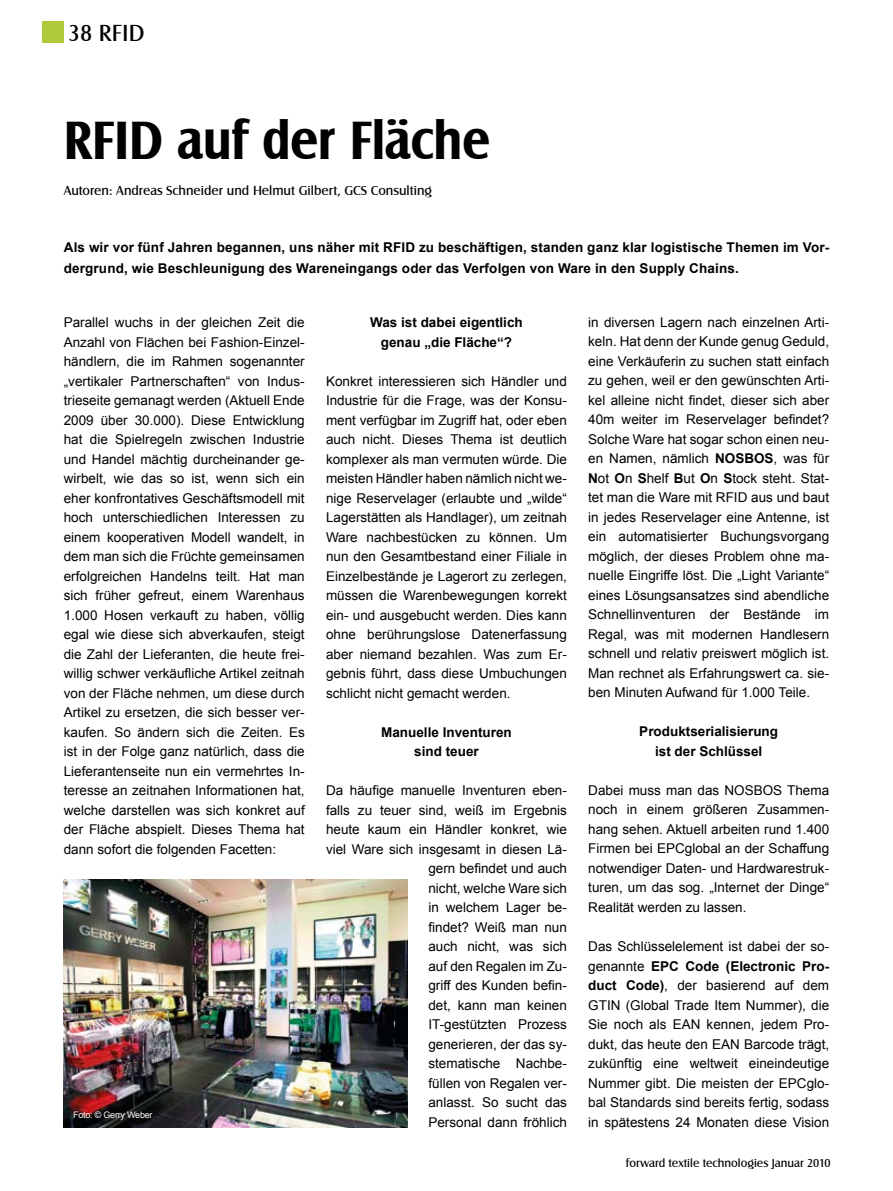
<style>
.page{position:relative;width:893px;height:1191px;background:#fff}
.page>*{position:absolute;margin:0;border:0;box-sizing:border-box;transform-origin:0 0}
.t1{font:700 55.5px "Castle T";letter-spacing:-.01em;color:#000;scale:.9 1}
.t2{font:24px "Castle T";color:#000}
.t3{font:13.5px/19.5px "Arial";color:#000;text-align:justify}
.t4{font:700 13.5px/19.5px "Arial";letter-spacing:.01em;color:#000;text-align:center}
.t5{font:13.5px "Castle T";color:#000}
.t6{font:12px "Castle T";color:#000}
.t7{font:9px "Arial";letter-spacing:-.025em;color:#fff}
.s1{font-weight:700}
</style>
<div class="page">
<div style="left:43px;top:21px;width:21px;height:22px;background:#afcb3a"></div>
<img style="left:64px;top:879px;width:343px;height:248px">
<h2 class="t2" style="left:68px;top:20px;width:78px">38 RFID</h2>
<h1 class="t1" style="left:64px;top:108px;width:475px">RFID auf der Fläche</h1>
<p class="t5" style="left:64px;top:183px;width:370px">Autoren: Andreas Schneider und Helmut Gilbert, GCS Consulting</p>
<p class="t4" style="left:64px;top:237px;width:767px;line-height:21px;text-align:left">Als wir vor fünf Jahren begannen, uns näher mit RFID zu beschäftigen, standen ganz klar logistische Themen im Vor&shy;dergrund, wie Beschleunigung des Wareneingangs oder das Verfolgen von Ware in den Supply Chains.</p>
<p class="t3" style="left:64px;top:313px;width:242px">Parallel wuchs in der gleichen Zeit die Anzahl von Flächen bei Fashion-Einzel&shy;händlern, die im Rahmen sogenannter „vertikaler Partnerschaften“ von Indus&shy;trieseite gemanagt werden (Aktuell Ende 2009 über 30.000). Diese Entwicklung hat die Spielregeln zwischen Industrie und Handel mächtig durcheinander ge&shy;wirbelt, wie das so ist, wenn sich ein eher konfrontatives Geschäftsmodell mit hoch unterschiedlichen Interessen zu einem kooperativen Modell wandelt, in dem man sich die Früchte gemeinsamen erfolgreichen Handelns teilt. Hat man sich früher gefreut, einem Warenhaus 1.000 Hosen verkauft zu haben, völlig egal wie diese sich abverkaufen, steigt die Zahl der Lieferanten, die heute frei&shy;willig schwer verkäufliche Artikel zeitnah von der Fläche nehmen, um diese durch Artikel zu ersetzen, die sich besser ver&shy;kaufen. So ändern sich die Zeiten. Es ist in der Folge ganz natürlich, dass die Lieferantenseite nun ein vermehrtes In&shy;teresse an zeitnahen Informationen hat, welche darstellen was sich konkret auf der Fläche abspielt. Dieses Thema hat dann sofort die folgenden Facetten:</p>
<p class="t4" style="left:370px;top:313px;width:154px">Was ist dabei eigentlich genau „die Fläche“?</p>
<p class="t3" style="left:326px;top:371px;width:242px">Konkret interessieren sich Händler und Industrie für die Frage, was der Konsu&shy;ment verfügbar im Zugriff hat, oder eben auch nicht. Dieses Thema ist deutlich komplexer als man vermuten würde. Die meisten Händler haben nämlich nicht we&shy;nige Reservelager (erlaubte und „wilde“ Lagerstätten als Handlager), um zeitnah Ware nachbestücken zu können. Um nun den Gesamtbestand einer Filiale in Einzelbestände je Lagerort zu zerlegen, müssen die Warenbewegungen korrekt ein- und ausgebucht werden. Dies kann ohne berührungslose Datenerfassung aber niemand bezahlen. Was zum Er&shy;gebnis führt, dass diese Umbuchungen schlicht nicht gemacht werden.</p>
<p class="t4" style="left:381px;top:722px;width:132px">Manuelle Inventuren sind teuer</p>
<p class="t3" style="left:326px;top:781px;width:242px;text-align:right">Da häufige manuelle Inventuren eben&shy;falls zu teuer sind, weiß im Ergebnis heute kaum ein Händler konkret, wie viel Ware sich insgesamt in diesen Lä&shy;gern befindet und auch<br>nicht, welche Ware sich<br>in welchem Lager be-<br>findet? Weiß man nun<br>auch nicht, was sich<br>auf den Regalen im Zu-<br>griff des Kunden befin-<br>det, kann man keinen<br>IT-gestützten Prozess<br>generieren, der das sy-<br>stematische Nachbe-<br>füllen von Regalen ver-<br>anlasst. So sucht das<br>Personal dann fröhlich</p>
<p class="t7" style="left:73px;top:1109px;width:81px">Foto: © Gerry Weber</p>
<p class="t3" style="left:588px;top:312px;width:242px">in diversen Lagern nach einzelnen Arti&shy;keln. Hat denn der Kunde genug Geduld, eine Verkäuferin zu suchen statt einfach zu gehen, weil er den gewünschten Arti&shy;kel alleine nicht findet, dieser sich aber 40m weiter im Reservelager befindet?<br>Solche Ware hat sogar schon einen neu&shy;en Namen, nämlich <span class="s1">NOSBOS</span>, was für <span class="s1">N</span>ot <span class="s1">O</span>n <span class="s1">S</span>helf <span class="s1">B</span>ut <span class="s1">O</span>n <span class="s1">S</span>tock steht. Stat&shy;tet man die Ware mit RFID aus und baut in jedes Reservelager eine Antenne, ist ein automatisierter Buchungsvorgang möglich, der dieses Problem ohne ma&shy;nuelle Eingriffe löst. Die „Light Variante“ eines Lösungsansatzes sind abendliche Schnellinventuren der Bestände im Regal, was mit modernen Handlesern schnell und relativ preiswert möglich ist.<br>Man rechnet als Erfahrungswert ca. sie&shy;ben Minuten Aufwand für 1.000 Teile.</p>
<p class="t4" style="left:639px;top:722px;width:140px">Produktserialisierung ist der Schlüssel</p>
<p class="t3" style="left:588px;top:780px;width:242px">Dabei muss man das NOSBOS Thema noch in einem größeren Zusammen&shy;hang sehen. Aktuell arbeiten rund 1.400<br>Firmen bei EPCglobal an der Schaffung notwendiger Daten- und Hardwarestruk&shy;turen, um das sog. „Internet der Dinge“ Realität werden zu lassen.</p>
<p class="t3" style="left:588px;top:936px;width:242px">Das Schlüsselelement ist dabei der so&shy;genannte <span class="s1">EPC Code (Electronic Pro&shy;duct Code)</span>, der basierend auf dem GTIN (Global Trade Item Nummer), die Sie noch als EAN kennen, jedem Pro&shy;dukt, das heute den EAN Barcode trägt, zukünftig eine weltweit eineindeutige Nummer gibt. Die meisten der EPCglo&shy;bal Standards sind bereits fertig, sodass in spätestens 24 Monaten diese Vision</p>
<p class="t6" style="left:626px;top:1156px;width:206px">forward textile technologies Januar 2010</p>
</div>
